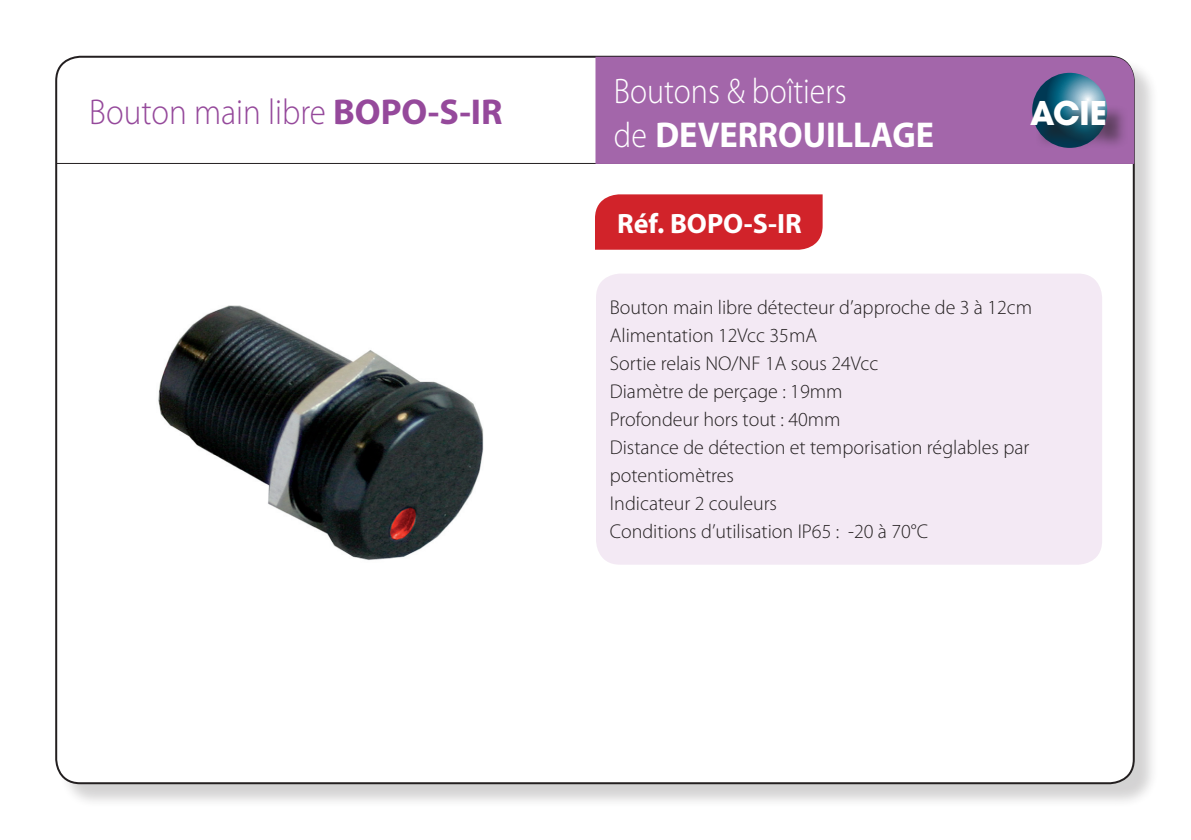
<style>
.page{position:relative;width:1191px;height:840px;background:#fff}
.page>*{position:absolute;margin:0;border:0;box-sizing:border-box;transform-origin:0 0}
.t1{font:300 36px "Myriad Pro";color:#95499b;scale:.92 1}
.t2{font:700 36px "Myriad Pro";color:#fff;scale:.95 1}
.t3{font:700 36px "Avant Garde Gothic Itc T";color:#fff}
.t4{font:300 35.6px "Myriad Pro";color:#fff;scale:.9 1}
.t5{font:700 28px "Myriad Pro";color:#fff}
.t6{font:300 20px/28px "Myriad Pro";color:#231f20}
.s1{font-weight:700}
.s2{font-weight:300;font-size:35.6px}
</style>
<div class="page">
<div style="left:58px;top:59px;width:1101px;height:749px;background:#231f20;opacity:.2"></div>
<div style="left:56px;top:57px;width:1077px;height:725px;background:#fff;border-radius:24px"></div>
<hr style="left:56px;top:163px;width:1078px;height:1px;background:#231f20">
<div style="left:595px;top:57px;width:539px;height:107px;background:#a366aa"></div>
<svg style="left:1032px;top:73px;width:75px;height:75px;background:#438098"></svg>
<div style="left:596px;top:273px;width:506px;height:291px;background:#f3e9f4;border-radius:24px"></div>
<div style="left:595px;top:194px;width:227px;height:55px;background:#d1232a"></div>
<div style="left:1034px;top:104px;width:95px;height:45px;background:#231f20;opacity:.75"></div>
<img style="left:158px;top:305px;width:326px;height:255px">
<p class="t1" style="left:89px;top:91px;width:451px">Bouton main libre <span class="s1">BOPO-S-IR</span></p>
<p class="t4" style="left:614px;top:69px;width:260px">Boutons &amp; boîtiers</p>
<p class="t2" style="left:614px;top:111px;width:338px"><span class="s2">de</span> DEVERROUILLAGE</p>
<p class="t5" style="left:617px;top:205px;width:186px">Réf. BOPO-S-IR</p>
<p class="t3" style="left:1030px;top:91px;width:78px">ACIE</p>
<p class="t6" style="left:610px;top:293px;width:424px">Bouton main libre détecteur d’approche de 3 à 12cm</p>
<p class="t6" style="left:610px;top:321px;width:209px">Alimentation 12Vcc 35mA</p>
<p class="t6" style="left:610px;top:349px;width:270px">Sortie relais NO/NF 1A sous 24Vcc</p>
<p class="t6" style="left:610px;top:377px;width:234px">Diamètre de perçage : 19mm</p>
<p class="t6" style="left:610px;top:405px;width:232px">Profondeur hors tout : 40mm</p>
<p class="t6" style="left:610px;top:433px;width:421px">Distance de détection et temporisation réglables par potentiomètres</p>
<p class="t6" style="left:610px;top:489px;width:169px">Indicateur 2 couleurs</p>
<p class="t6" style="left:610px;top:517px;width:320px">Conditions d’utilisation IP65 : -20 à 70°C</p>
</div>
